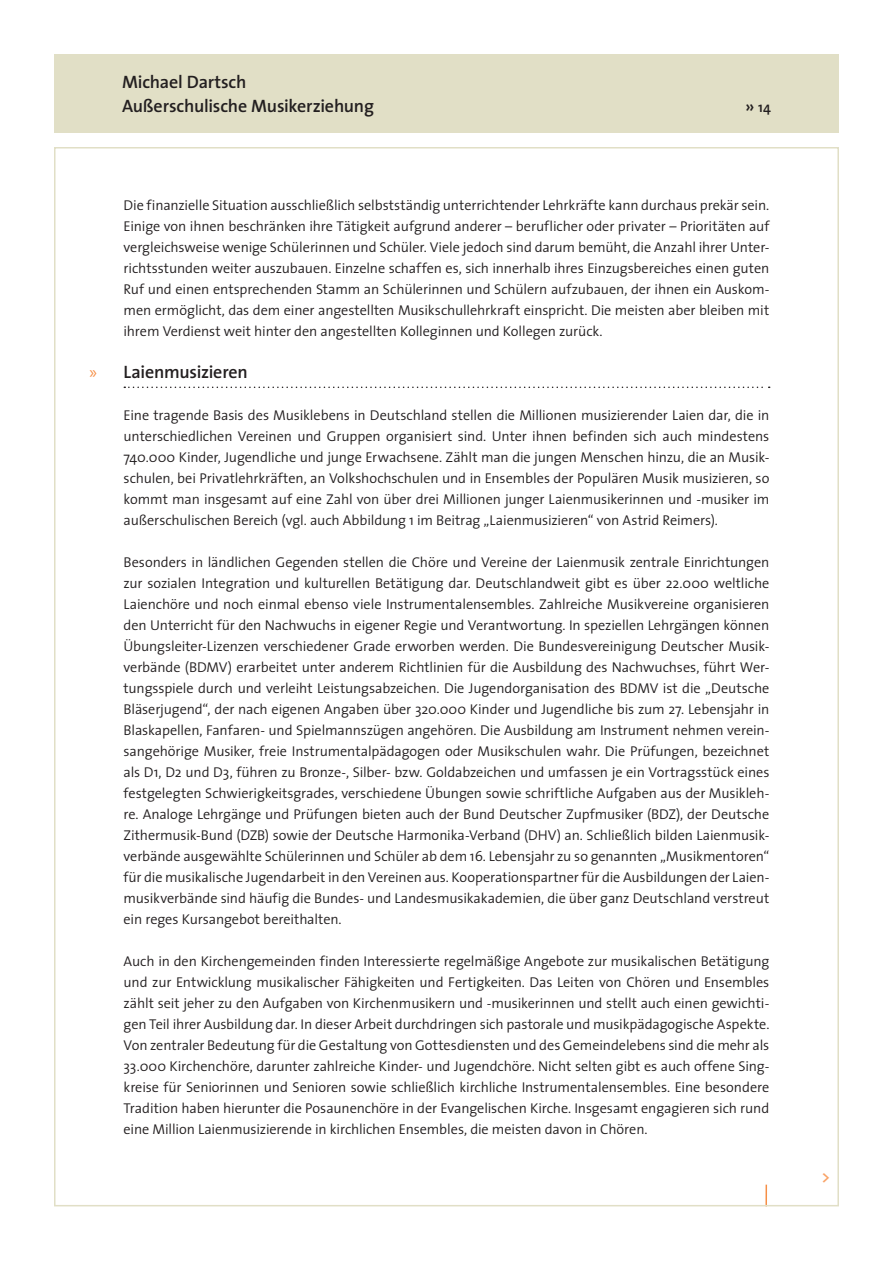
<style>
.page{position:relative;width:893px;height:1263px;background:#fff}
.page>*{position:absolute;margin:0;border:0;box-sizing:border-box;transform-origin:0 0}
.t1{font:600 18px/24px "The Sans";letter-spacing:-.01em;color:#231f20}
.t2{font:600 16.5px "The Sans";color:#f9a367}
.Fließtext{font:300 14.25px/21px "The Sans";letter-spacing:-.01em;color:#231f20;text-align:justify}
.t3{font:600 14.25px "The Sans";color:#231f20}
.s1{font-size:18px}
.s2{font-family:"Myriad Pro";font-weight:400;color:#f68f46}
</style>
<div class="page">
<hr style="left:765px;top:1184px;width:2px;height:22px;background:#f68f46">
<div style="left:54px;top:54px;width:785px;height:79px;background:#e1dfc6"></div>
<svg style="left:124px;top:387px;width:646px;height:1px"></svg>
<p class="t1" style="left:122px;top:70px;width:253px">Michael Dartsch<br>Außerschulische Musikerziehung</p>
<p class="t3" style="left:745px;top:98px;width:27px"><span class="s1">»</span> 14</p>
<p class="Fließtext" style="left:124px;top:195px;width:647px">Die finanzielle Situation ausschließlich selbstständig unterrichtender Lehrkräfte kann durchaus prekär sein.<br>Einige von ihnen beschränken ihre Tätigkeit aufgrund anderer – beruflicher oder privater – Prioritäten auf vergleichsweise wenige Schülerinnen und Schüler. Viele jedoch sind darum bemüht, die Anzahl ihrer Unter&shy;richtsstunden weiter auszubauen. Einzelne schaffen es, sich innerhalb ihres Einzugsbereiches einen guten Ruf und einen entsprechenden Stamm an Schülerinnen und Schülern aufzubauen, der ihnen ein Auskom&shy;men ermöglicht, das dem einer angestellten Musikschullehrkraft einspricht. Die meisten aber bleiben mit ihrem Verdienst weit hinter den angestellten Kolleginnen und Kollegen zurück.</p>
<p class="t1" style="left:90px;top:360px;width:160px"><span class="s2">»</span> Laienmusizieren</p>
<p class="Fließtext" style="left:124px;top:405px;width:647px">Eine tragende Basis des Musiklebens in Deutschland stellen die Millionen musizierender Laien dar, die in unterschiedlichen Vereinen und Gruppen organisiert sind. Unter ihnen befinden sich auch mindestens 740.000 Kinder, Jugendliche und junge Erwachsene. Zählt man die jungen Menschen hinzu, die an Musik&shy;schulen, bei Privatlehrkräften, an Volkshochschulen und in Ensembles der Populären Musik musizieren, so kommt man insgesamt auf eine Zahl von über drei Millionen junger Laienmusikerinnen und -musiker im außerschulischen Bereich (vgl. auch Abbildung 1 im Beitrag „Laienmusizieren“ von Astrid Reimers).</p>
<p class="Fließtext" style="left:124px;top:552px;width:647px">Besonders in ländlichen Gegenden stellen die Chöre und Vereine der Laienmusik zentrale Einrichtungen zur sozialen Integration und kulturellen Betätigung dar. Deutschlandweit gibt es über 22.000 weltliche Laienchöre und noch einmal ebenso viele Instrumentalensembles. Zahlreiche Musikvereine organisieren den Unterricht für den Nachwuchs in eigener Regie und Verantwortung. In speziellen Lehrgängen können Übungsleiter-Lizenzen verschiedener Grade erworben werden. Die Bundesvereinigung Deutscher Musik&shy;verbände (BDMV) erarbeitet unter anderem Richtlinien für die Ausbildung des Nachwuchses, führt Wer&shy;tungsspiele durch und verleiht Leistungsabzeichen. Die Jugendorganisation des BDMV ist die „Deutsche Bläserjugend“, der nach eigenen Angaben über 320.000 Kinder und Jugendliche bis zum 27. Lebensjahr in Blaskapellen, Fanfaren- und Spielmannszügen angehören. Die Ausbildung am Instrument nehmen verein&shy;sangehörige Musiker, freie Instrumentalpädagogen oder Musikschulen wahr. Die Prüfungen, bezeichnet als D1, D2 und D3, führen zu Bronze-, Silber- bzw. Goldabzeichen und umfassen je ein Vortragsstück eines festgelegten Schwierigkeitsgrades, verschiedene Übungen sowie schriftliche Aufgaben aus der Musikleh&shy;re. Analoge Lehrgänge und Prüfungen bieten auch der Bund Deutscher Zupfmusiker (BDZ), der Deutsche Zithermusik-Bund (DZB) sowie der Deutsche Harmonika-Verband (DHV) an. Schließlich bilden Laienmusik&shy;verbände ausgewählte Schülerinnen und Schüler ab dem 16. Lebensjahr zu so genannten „Musikmentoren“ für die musikalische Jugendarbeit in den Vereinen aus. Kooperationspartner für die Ausbildungen der Laien&shy;musikverbände sind häufig die Bundes- und Landesmusikakademien, die über ganz Deutschland verstreut ein reges Kursangebot bereithalten.</p>
<p class="Fließtext" style="left:124px;top:951px;width:647px">Auch in den Kirchengemeinden finden Interessierte regelmäßige Angebote zur musikalischen Betätigung und zur Entwicklung musikalischer Fähigkeiten und Fertigkeiten. Das Leiten von Chören und Ensembles zählt seit jeher zu den Aufgaben von Kirchenmusikern und -musikerinnen und stellt auch einen gewichti&shy;gen Teil ihrer Ausbildung dar. In dieser Arbeit durchdringen sich pastorale und musikpädagogische Aspekte.<br>Von zentraler Bedeutung für die Gestaltung von Gottesdiensten und des Gemeindelebens sind die mehr als 33.000 Kirchenchöre, darunter zahlreiche Kinder- und Jugendchöre. Nicht selten gibt es auch offene Sing&shy;kreise für Seniorinnen und Senioren sowie schließlich kirchliche Instrumentalensembles. Eine besondere Tradition haben hierunter die Posaunenchöre in der Evangelischen Kirche. Insgesamt engagieren sich rund eine Million Laienmusizierende in kirchlichen Ensembles, die meisten davon in Chören.</p>
<p class="t2" style="left:822px;top:1166px;width:10px">&gt;</p>
</div>
